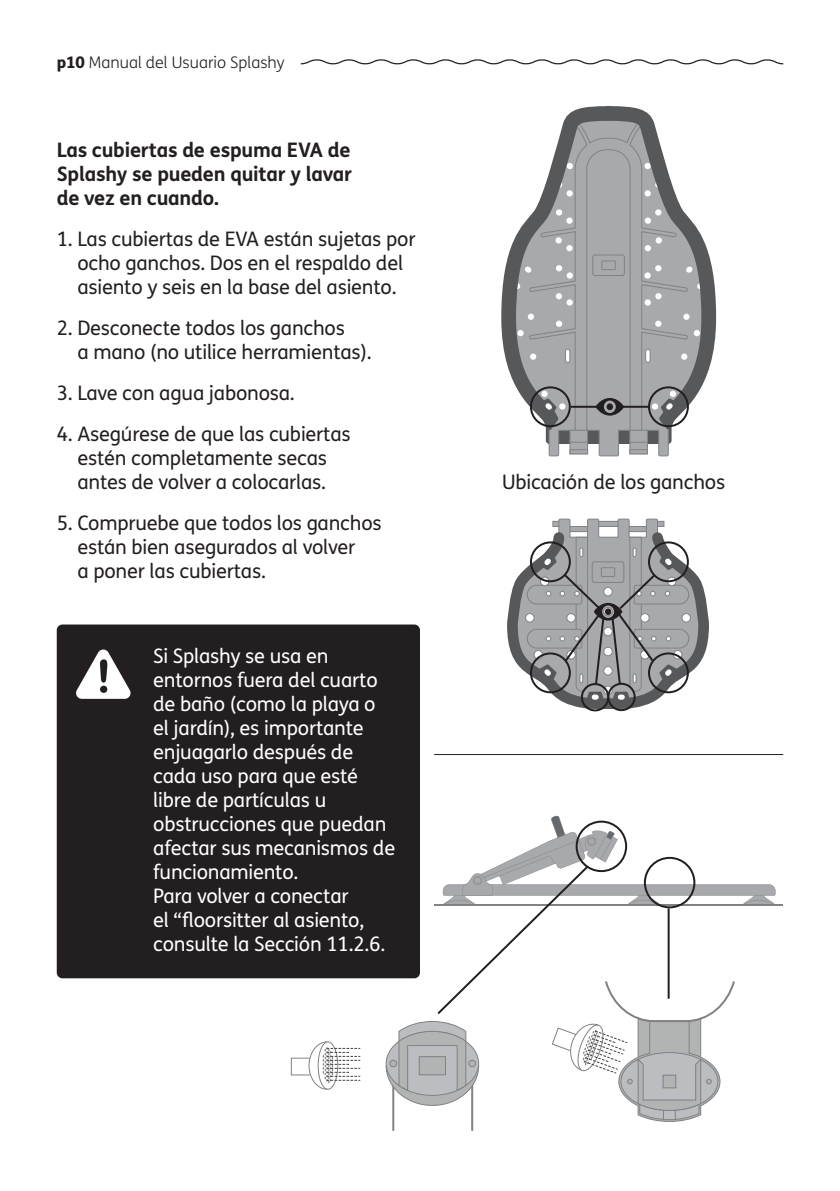
<style>
.page{position:relative;width:840px;height:1191px;background:#fff}
.page>*{position:absolute;margin:0;border:0;box-sizing:border-box;transform-origin:0 0}
.t1{font:20px/24px "FS Me";letter-spacing:-.01em;color:#231f20;text-align:center}
.t2{font:20px/24px "FS Me";letter-spacing:-.01em;color:#fff}
.t3{font:700 20px/24px "FS Me";letter-spacing:-.01em;color:#231f20;text-align:justify}
.t4{font:300 16px "FS Me";color:#231f20}
.s1{font-weight:800}
</style>
<div class="page">
<svg style="left:300px;top:59px;width:482px;height:5px"></svg>
<div style="left:57px;top:624px;width:363px;height:354px;background:#231f20;border-radius:6px"></div>
<svg style="left:76px;top:649px;width:55px;height:50px"></svg>
<hr style="left:434px;top:754px;width:348px;height:1px;background:#231f20">
<svg style="left:548px;top:446px;width:121px;height:10px"></svg>
<svg style="left:501px;top:106px;width:216px;height:319px"></svg>
<hr style="left:569px;top:450px;width:18px;height:4px;background:#a8a9ad">
<div style="left:569px;top:449px;width:18px;height:5px;border:1px solid #808285"></div>
<hr style="left:629px;top:450px;width:18px;height:4px;background:#a8a9ad">
<div style="left:629px;top:449px;width:18px;height:5px;border:1px solid #808285"></div>
<div style="left:565px;top:349px;width:4px;height:13px;border:1px solid #808285;border-radius:2px"></div>
<hr style="left:645px;top:349px;width:4px;height:13px;background:#fff;border-radius:2px">
<div style="left:645px;top:349px;width:5px;height:13px;border:1px solid #808285;border-radius:2px"></div>
<div style="left:592px;top:255px;width:32px;height:20px;background:#a8a9ad;border-radius:2px"></div>
<div style="left:592px;top:255px;width:32px;height:21px;border:1px solid #808285;border-radius:2px"></div>
<div style="left:601px;top:261px;width:14px;height:9px;border:1px solid #808285"></div>
<svg style="left:507px;top:591px;width:202px;height:121px"></svg>
<div style="left:529px;top:386px;width:41px;height:41px;border:2px solid #231f20;border-radius:50%"></div>
<div style="left:647px;top:386px;width:41px;height:41px;border:2px solid #231f20;border-radius:50%"></div>
<div style="left:607px;top:683px;width:28px;height:28px;border:2px solid #231f20;border-radius:50%"></div>
<div style="left:580px;top:683px;width:29px;height:28px;border:2px solid #231f20;border-radius:50%"></div>
<svg style="left:538px;top:391px;width:140px;height:55px;background:#949598"></svg>
<hr style="left:570px;top:406px;width:29px;height:2px;background:#231f20">
<hr style="left:619px;top:406px;width:29px;height:2px;background:#231f20">
<svg style="left:511px;top:518px;width:193px;height:188px"></svg>
<hr style="left:434px;top:904px;width:348px;height:1px;background:#808285">
<hr style="left:392px;top:1075px;width:2px;height:55px;background:#808285">
<hr style="left:471px;top:1075px;width:2px;height:55px;background:#808285">
<div style="left:291px;top:1057px;width:19px;height:18px;border:1px solid #808285"></div>
<svg style="left:308px;top:1041px;width:52px;height:49px"></svg>
<svg style="left:385px;top:815px;width:390px;height:307px"></svg>
<div style="left:389px;top:1059px;width:8px;height:8px;border:1px solid #808285;border-radius:50%"></div>
<div style="left:468px;top:1060px;width:7px;height:6px;background:#b2b3b3;border-radius:50%"></div>
<div style="left:468px;top:1059px;width:7px;height:8px;border:1px solid #808285;border-radius:50%"></div>
<p class="t4" style="left:57px;top:51px;width:229px"><span class="s1">p10</span> Manual del Usuario Splashy</p>
<p class="t3" style="left:57px;top:137px;width:296px">Las cubiertas de espuma EVA de Splashy se pueden quitar y lavar de vez en cuando.</p>
<p class="t1" style="left:57px;top:226px;width:360px">1. Las cubiertas de EVA están sujetas por ocho ganchos. Dos en el respaldo del asiento y seis en la base del asiento.</p>
<p class="t1" style="left:77px;top:315px;width:296px;text-align:left;text-indent:-21px">2. Desconecte todos los ganchos<br>a mano (no utilice herramientas).</p>
<p class="t1" style="left:57px;top:380px;width:239px">3. Lave con agua jabonosa.</p>
<p class="t1" style="left:57px;top:421px;width:295px">4. Asegúrese de que las cubiertas estén completamente secas antes de volver a colocarlas.</p>
<p class="t1" style="left:77px;top:510px;width:305px;text-align:left;text-indent:-21px">5. Compruebe que todos los ganchos están bien asegurados al volver<br>a poner las cubiertas.</p>
<p class="t2" style="left:153px;top:643px;width:243px">Si Splashy se usa en entornos fuera del cuarto de baño (como la playa o el jardín), es importante enjuagarlo después de cada uso para que esté libre de partículas u obstrucciones que puedan afectar sus mecanismos de funcionamiento.<br>Para volver a conectar<br>el “floorsitter al asiento, consulte la Sección 11.2.6.</p>
<p class="t1" style="left:502px;top:469px;width:224px">Ubicación de los ganchos</p>
</div>
